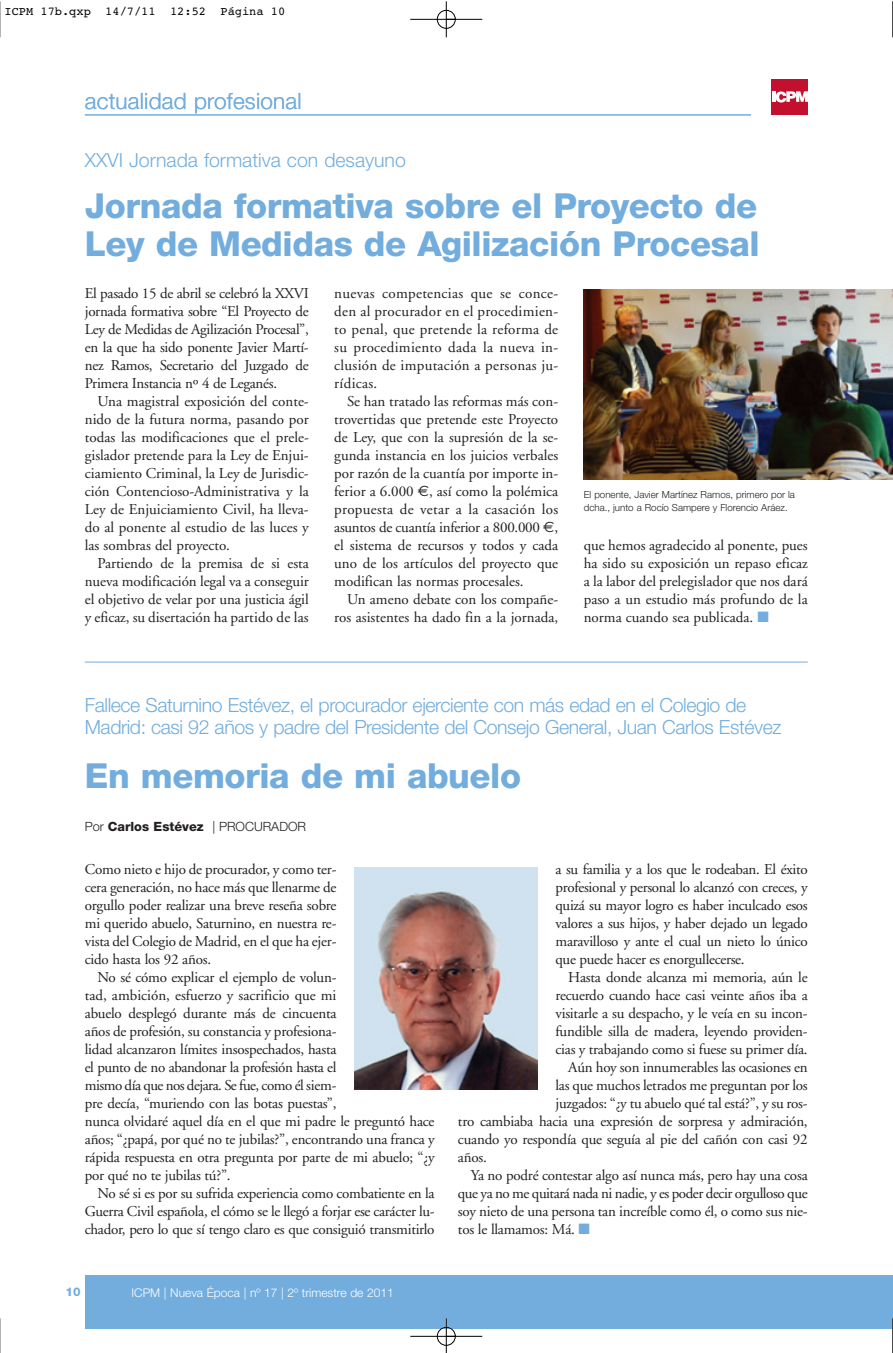
<style>
.page{position:relative;width:893px;height:1353px;background:#fff}
.page>*{position:absolute;margin:0;border:0;box-sizing:border-box;transform-origin:0 0}
.t1{font:800 34.5px/37.5px "Helvetica Neue";letter-spacing:-.015em;color:#72addd}
.t2{font:300 22.5px "Helvetica Neue";letter-spacing:.01em;color:#72addd}
.t3{font:300 19.5px/22.5px "Helvetica Neue";letter-spacing:-.02em;color:#72addd}
.t4{font:300 19.5px "Helvetica Neue";color:#72addd}
.t5{font:15px/18px "Adobe Garamond";letter-spacing:-.015em;color:#231f20;text-align:justify}
.t6{font:300 12.75px "Helvetica Neue";color:#231f20}
.t7{font:300 12px "Helvetica Neue";color:#fff}
.t8{font:12px "Courier";color:#000}
.t9{font:800 12px "Helvetica Neue";color:#72addd}
.t10{font:300 9.75px/12.8px "Helvetica Neue";color:#231f20}
.s1{font-family:"Euro Sans"}
.s2{color:#72addd}
.s3{font-weight:800}
</style>
<div class="page">
<div style="left:85px;top:1275px;width:807px;height:53px;background:#72addd"></div>
<hr style="left:85px;top:115px;width:666px;height:1px;background:#72addd">
<div style="left:772px;top:79px;width:36px;height:36px;background:#c3102f"></div>
<hr style="left:772px;top:91px;width:4px;height:11px;background:#fff">
<svg style="left:776px;top:91px;width:32px;height:12px"></svg>
<img style="left:584px;top:290px;width:308px;height:189px">
<hr style="left:85px;top:662px;width:723px;height:1px;background:#72addd">
<img style="left:354px;top:868px;width:183px;height:222px">
<hr style="left:0;top:1px;width:1px;height:36px;background:#000">
<hr style="left:892px;top:1px;width:1px;height:36px;background:#000">
<hr style="left:0;top:1318px;width:1px;height:35px;background:#000">
<hr style="left:892px;top:1318px;width:1px;height:35px;background:#000">
<div style="left:437px;top:10px;width:19px;height:19px;border:1px solid #fff;border-radius:50%"></div>
<div style="left:437px;top:1327px;width:19px;height:19px;border:1px solid #fff;border-radius:50%"></div>
<hr style="left:410px;top:19px;width:72px;height:1px;background:#000">
<hr style="left:410px;top:1336px;width:72px;height:1px;background:#000">
<hr style="left:446px;top:1px;width:1px;height:36px;background:#000">
<hr style="left:446px;top:1318px;width:1px;height:35px;background:#000">
<div style="left:437px;top:10px;width:18px;height:19px;border:1px solid #000;border-radius:50%"></div>
<div style="left:437px;top:1327px;width:18px;height:18px;border:1px solid #000;border-radius:50%"></div>
<p class="t8" style="left:4px;top:7px;width:282px">ICPM 17b.qxp 14/7/11 12:52 Página 10</p>
<h2 class="t2" style="left:85px;top:93px;width:218px">actualidad profesional</h2>
<h3 class="t4" style="left:85px;top:153px;width:323px">XXVI Jornada formativa con desayuno</h3>
<h1 class="t1" style="left:85px;top:190px;width:676px">Jornada formativa sobre el Proyecto de<br>Ley de Medidas de Agilización Procesal</h1>
<p class="t5" style="left:85px;top:286px;width:225px">El pasado 15 de abril se celebró la XXVI jornada formativa sobre “El Proyecto de Ley de Medidas de Agilización Procesal”, en la que ha sido ponente Javier Martí&shy;nez Ramos, Secretario del Juzgado de Primera Instancia nº 4 de Leganés.</p>
<p class="t5" style="left:85px;top:394px;width:225px;text-indent:13px">Una magistral exposición del conte&shy;nido de la futura norma, pasando por todas las modificaciones que el prele&shy;gislador pretende para la Ley de Enjui&shy;ciamiento Criminal, la Ley de Jurisdic&shy;ción Contencioso-Administrativa y la Ley de Enjuiciamiento Civil, ha lleva&shy;do al ponente al estudio de las luces y las sombras del proyecto.</p>
<p class="t5" style="left:85px;top:556px;width:225px;text-indent:13px">Partiendo de la premisa de si esta nueva modificación legal va a conseguir el objetivo de velar por una justicia ágil y eficaz, su disertación ha partido de las</p>
<p class="t5" style="left:334px;top:286px;width:225px">nuevas competencias que se conce&shy;den al procurador en el procedimien&shy;to penal, que pretende la reforma de su procedimiento dada la nueva in&shy;clusión de imputación a personas ju&shy;rídicas.</p>
<p class="t5" style="left:334px;top:394px;width:225px;text-indent:13px">Se han tratado las reformas más con&shy;trovertidas que pretende este Proyecto de Ley, que con la supresión de la se&shy;gunda instancia en los juicios verbales por razón de la cuantía por importe in&shy;ferior a 6.000 <span class="s1">€</span>, así como la polémica propuesta de vetar a la casación los asuntos de cuantía inferior a 800.000 <span class="s1">€</span>, el sistema de recursos y todos y cada uno de los artículos del proyecto que modifican las normas procesales.</p>
<p class="t5" style="left:334px;top:592px;width:225px;text-align:right">Un ameno debate con los compañe&shy;ros asistentes ha dado fin a la jornada,</p>
<p class="t10" style="left:584px;top:489px;width:213px">El ponente, Javier Martínez Ramos, primero por la dcha., junto a Rocío Sampere y Florencio Aráez.</p>
<p class="t5" style="left:584px;top:538px;width:225px">que hemos agradecido al ponente, pues ha sido su exposición un repaso eficaz a la labor del prelegislador que nos dará paso a un estudio más profundo de la norma cuando sea publicada. <span class="s2">■</span></p>
<h3 class="t3" style="left:85px;top:695px;width:698px">Fallece Saturnino Estévez, el procurador ejerciente con más edad en el Colegio de<br>Madrid: casi 92 años y padre del Presidente del Consejo General, Juan Carlos Estévez</h3>
<h1 class="t1" style="left:85px;top:759px;width:438px">En memoria de mi abuelo</h1>
<p class="t6" style="left:85px;top:822px;width:223px">Por <span class="s3">Carlos Estévez</span> | PROCURADOR</p>
<p class="t5" style="left:85px;top:862px;width:253px">Como nieto e hijo de procurador, y como ter&shy;cera generación, no hace más que llenarme de orgullo poder realizar una breve reseña sobre mi querido abuelo, Saturnino, en nuestra re&shy;vista del Colegio de Madrid, en el que ha ejer&shy;cido hasta los 92 años.</p>
<p class="t5" style="left:85px;top:970px;width:351px;text-align:left;text-indent:13px">No sé cómo explicar el ejemplo de volun-<br>tad, ambición, esfuerzo y sacrificio que mi<br>abuelo desplegó durante más de cincuenta<br>años de profesión, su constancia y profesiona-<br>lidad alcanzaron límites insospechados, hasta<br>el punto de no abandonar la profesión hasta el<br>mismo día que nos dejara. Se fue, como él siem-<br>pre decía, “muriendo con las botas puestas”,<br>nunca olvidaré aquel día en el que mi padre le preguntó hace años; “¿papá, por qué no te jubilas?”, encontrando una franca y rápida respuesta en otra pregunta por parte de mi abuelo; “¿y por qué no te jubilas tú?”.</p>
<p class="t5" style="left:85px;top:1186px;width:351px;text-indent:13px">No sé si es por su sufrida experiencia como combatiente en la Guerra Civil española, el cómo se le llegó a forjar ese carácter lu&shy;chador, pero lo que sí tengo claro es que consiguió transmitirlo</p>
<p class="t9" style="left:66px;top:1287px;width:17px">10</p>
<p class="t7" style="left:132px;top:1288px;width:264px">ICPM | Nueva Época | nº 17 | 2º trimestre de 2011</p>
<p class="t5" style="left:555px;top:862px;width:254px">a su familia y a los que le rodeaban. El éxito profesional y personal lo alcanzó con creces, y quizá su mayor logro es haber inculcado esos valores a sus hijos, y haber dejado un legado maravilloso y ante el cual un nieto lo único que puede hacer es enorgullecerse.</p>
<p class="t5" style="left:568px;top:970px;width:241px">Hasta donde alcanza mi memoria, aún le</p>
<p class="t5" style="left:555px;top:988px;width:254px">recuerdo cuando hace casi veinte años iba a</p>
<p class="t5" style="left:555px;top:1006px;width:254px">visitarle a su despacho, y le veía en su incon-</p>
<p class="t5" style="left:555px;top:1024px;width:254px">fundible silla de madera, leyendo providen-</p>
<p class="t5" style="left:555px;top:1042px;width:254px">cias y trabajando como si fuese su primer día.</p>
<p class="t5" style="left:568px;top:1060px;width:241px">Aún hoy son innumerables las ocasiones en</p>
<p class="t5" style="left:555px;top:1078px;width:254px">las que muchos letrados me preguntan por los</p>
<p class="t5" style="left:555px;top:1096px;width:254px">juzgados: “¿y tu abuelo qué tal está?”, y su ros-</p>
<p class="t5" style="left:458px;top:1114px;width:351px">tro cambiaba hacia una expresión de sorpresa y admiración,</p>
<p class="t5" style="left:458px;top:1132px;width:351px">cuando yo respondía que seguía al pie del cañón con casi 92</p>
<p class="t5" style="left:458px;top:1150px;width:30px">años.</p>
<p class="t5" style="left:471px;top:1168px;width:338px">Ya no podré contestar algo así nunca más, pero hay una cosa</p>
<p class="t5" style="left:458px;top:1186px;width:351px">que ya no me quitará nada ni nadie, y es poder decir orgulloso que</p>
<p class="t5" style="left:458px;top:1204px;width:351px">soy nieto de una persona tan increíble como él, o como sus nie-</p>
<p class="t5" style="left:458px;top:1222px;width:134px">tos le llamamos: Má. <span class="s2">■</span></p>
</div>
